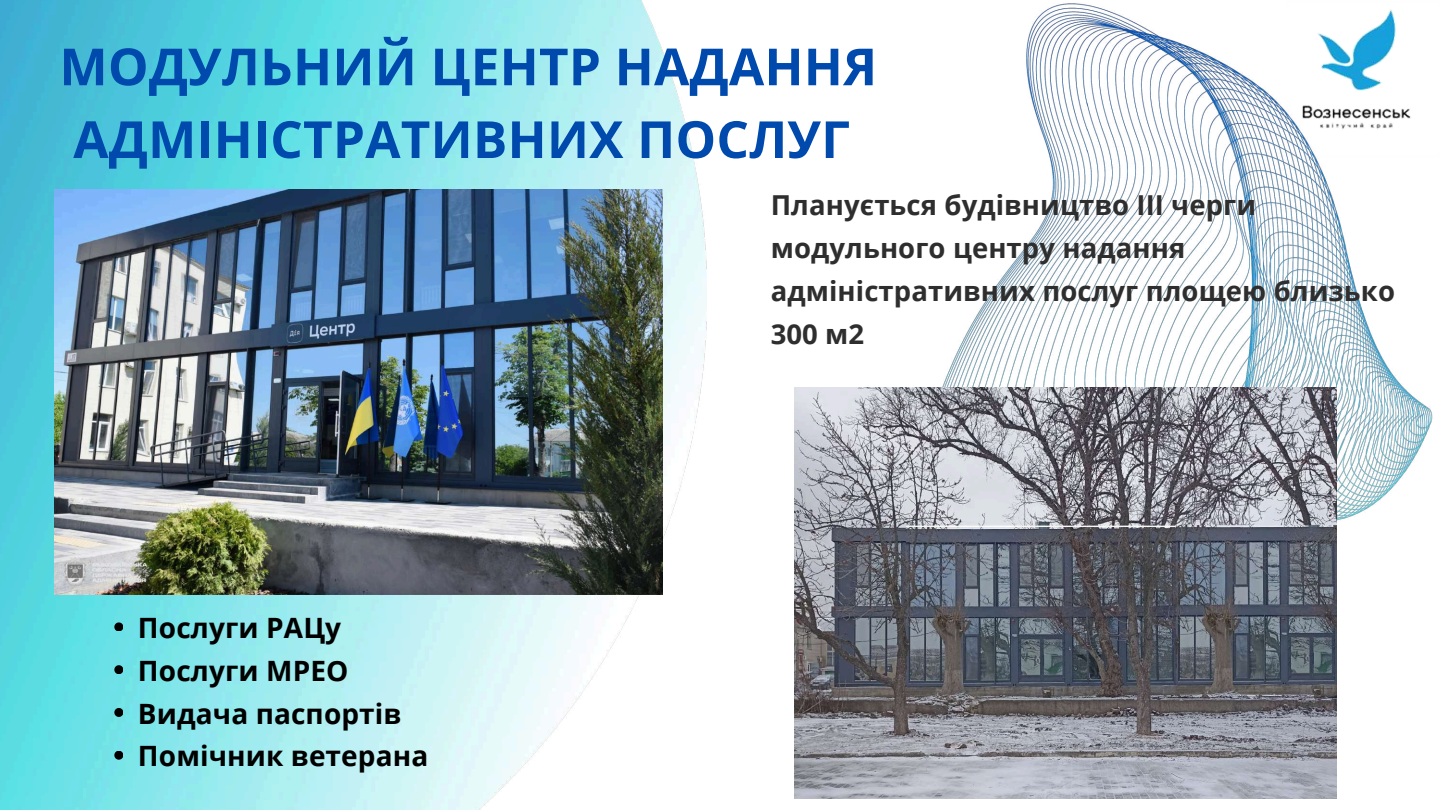
<style>
.page{position:relative;width:1440px;height:810px;background:#fff}
.page>*{position:absolute;margin:0;border:0;box-sizing:border-box;transform-origin:0 0}
.t1{font:700 51.2px/72.8px "Open Sans";letter-spacing:.005em;color:#004aad}
.t2{font:700 28px/42.8px "Open Sans";letter-spacing:.005em;color:#000}
.t3{font:700 27.5px/42.8px "Open Sans";letter-spacing:.005em;color:#2e2e2e}
</style>
<div class="page">
<img style="left:0;top:0;width:706px;height:810px">
<img style="left:942px;top:3px;width:491px;height:634px">
<img style="left:1287px;top:3px;width:146px;height:155px">
<img style="left:794px;top:387px;width:542px;height:411px">
<svg style="left:114px;top:622px;width:9px;height:9px"></svg>
<svg style="left:114px;top:665px;width:9px;height:9px"></svg>
<svg style="left:114px;top:708px;width:9px;height:9px"></svg>
<svg style="left:114px;top:751px;width:9px;height:9px"></svg>
<img style="left:55px;top:189px;width:607px;height:405px">
<h1 class="t1" style="left:59px;top:29px;width:819px">МОДУЛЬНИЙ ЦЕНТР НАДАННЯ<br>АДМІНІСТРАТИВНИХ ПОСЛУГ</h1>
<p class="t3" style="left:771px;top:183px;width:626px">Планується будівництво ІІІ черги модульного центру надання адміністративних послуг площею близько<br>300 м2</p>
<p class="t2" style="left:138px;top:606px;width:292px">Послуги РАЦу<br>Послуги МРЕО<br>Видача паспортів<br>Помічник ветерана</p>
</div>
